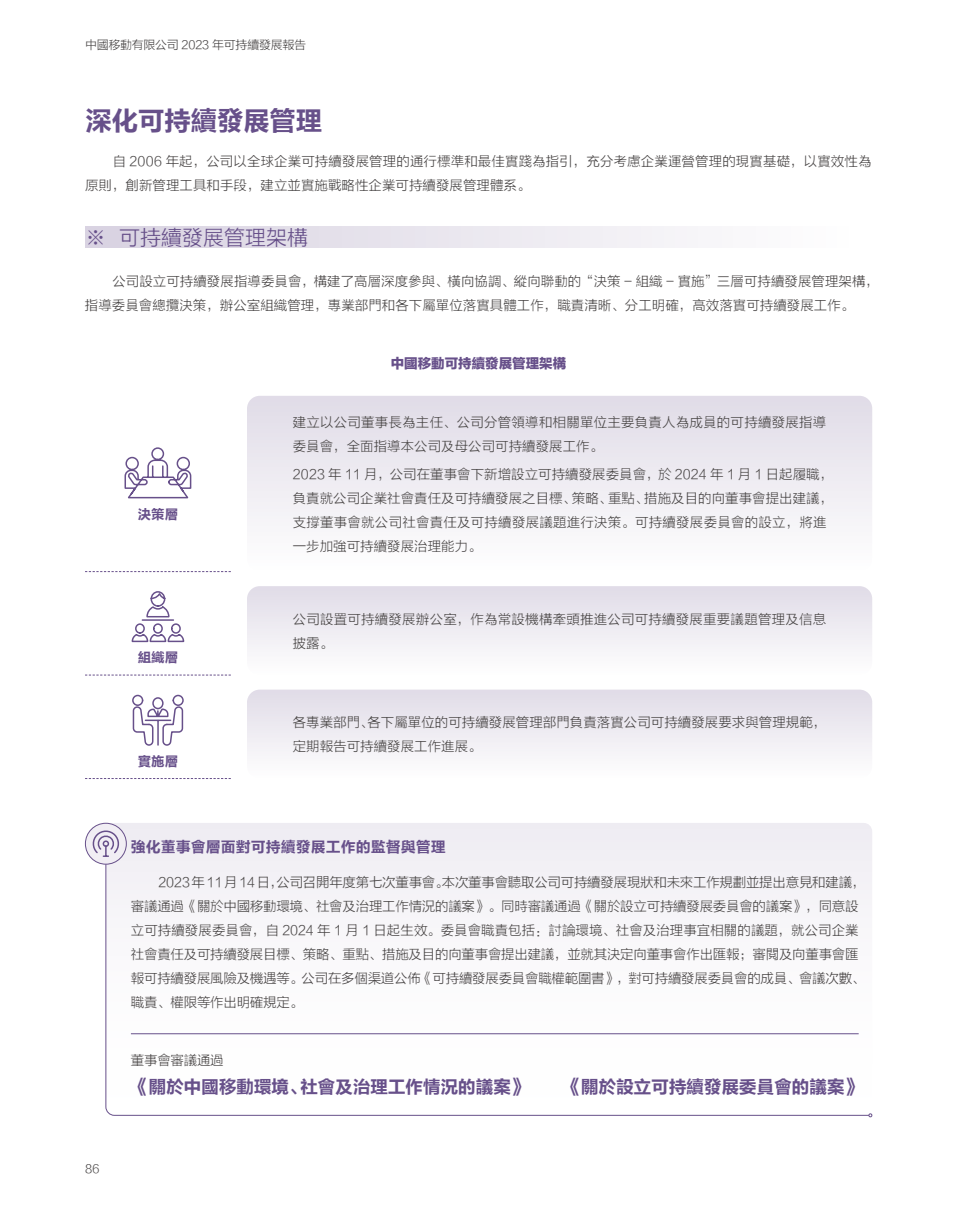
<style>
.page{position:relative;width:978px;height:1212px;background:#fff}
.page>*{position:absolute;margin:0;border:0;box-sizing:border-box;transform-origin:0 0}
.t1{font:27px "FZLTCHK GBK1 0";letter-spacing:-.025em;color:#67508a}
.t2{font:21px "FZLTXHK";color:#67508a}
.t3{font:18px "FZLTCHK GBK1 0";letter-spacing:-.025em;color:#67508a}
.t4{font:15px "FZLTCHK GBK1 0";color:#67508a}
.t5{font:13.5px/24px "FZLTXHK";color:#4d4a4a}
.t6{font:13.5px/24px "FZLTXHK";letter-spacing:-.02em;color:#4d4a4a}
.t7{font:13.5px "FZLTTHK GBK1 0";color:#67508a}
.t8{font:13.5px "FZLTCHK GBK1 0";color:#67508a}
.t9{font:12px "FZLTXHK";letter-spacing:-.025em;color:#4d4a4a}
</style>
<div class="page">
<div style="left:85px;top:226px;width:787px;height:21px;background:linear-gradient(to right,#d8d2e1,#fff)"></div>
<div style="left:106px;top:823px;width:766px;height:294px;background:#f0eef3;border-radius:9px"></div>
<svg style="left:105px;top:863px;width:765px;height:253px"></svg>
<svg style="left:868px;top:1113px;width:4px;height:4px"></svg>
<div style="left:85px;top:823px;width:41px;height:41px;background:#f1eef4;border-radius:50%"></div>
<div style="left:85px;top:823px;width:42px;height:41px;border:1px solid #67508a;border-radius:50%"></div>
<svg style="left:90px;top:828px;width:30px;height:30px"></svg>
<hr style="left:131px;top:1033px;width:728px;height:1px;background:#67508a">
<div style="left:247px;top:396px;width:625px;height:176px;background:linear-gradient(to bottom,#e0dbe7,#fefefe);border-radius:13px"></div>
<svg style="left:85px;top:571px;width:146px;height:1px"></svg>
<div style="left:247px;top:586px;width:625px;height:89px;background:linear-gradient(to bottom,#e0dbe7,#fefefe);border-radius:13px"></div>
<svg style="left:85px;top:675px;width:146px;height:1px"></svg>
<div style="left:247px;top:689px;width:625px;height:90px;background:linear-gradient(to bottom,#e0dbe7,#fefefe);border-radius:13px"></div>
<svg style="left:85px;top:778px;width:146px;height:1px"></svg>
<svg style="left:124px;top:447px;width:68px;height:52px"></svg>
<svg style="left:131px;top:591px;width:54px;height:52px"></svg>
<svg style="left:132px;top:694px;width:52px;height:52px"></svg>
<p class="t9" style="left:85px;top:38px;width:223px">中國移動有限公司 2023 年可持續發展報告</p>
<h1 class="t1" style="left:85px;top:105px;width:239px">深化可持續發展管理</h1>
<p class="t5" style="left:85px;top:150px;width:788px;text-indent:28px">自 2006 年起，公司以全球企業可持續發展管理的通行標準和最佳實踐為指引，充分考慮企業運營管理的現實基礎，以實效性為原則，創新管理工具和手段，建立並實施戰略性企業可持續發展管理體系。</p>
<h2 class="t2" style="left:85px;top:226px;width:225px">※ 可持續發展管理架構</h2>
<p class="t5" style="left:85px;top:270px;width:796px;text-indent:28px">公司設立可持續發展指導委員會，構建了高層深度參與、橫向協調、縱向聯動的“決策 - 組織 - 實施”三層可持續發展管理架構，指導委員會總攬決策，辦公室組織管理，專業部門和各下屬單位落實具體工作，職責清晰、分工明確，高效落實可持續發展工作。</p>
<p class="t8" style="left:138px;top:506px;width:42px">決策層</p>
<p class="t8" style="left:138px;top:650px;width:42px">組織層</p>
<p class="t8" style="left:138px;top:754px;width:42px">實施層</p>
<p class="t7" style="left:391px;top:356px;width:177px">中國移動可持續發展管理架構</p>
<p class="t5" style="left:293px;top:410px;width:535px">建立以公司董事長為主任、公司分管領導和相關單位主要負責人為成員的可持續發展指導委員會，全面指導本公司及母公司可持續發展工作。</p>
<p class="t5" style="left:293px;top:462px;width:542px">2023 年 11 月，公司在董事會下新增設立可持續發展委員會，於 2024 年 1 月 1 日起履職，負責就公司企業社會責任及可持續發展之目標、策略、重點、措施及目的向董事會提出建議，支撐董事會就公司社會責任及可持續發展議題進行決策。可持續發展委員會的設立，將進一步加強可持續發展治理能力。</p>
<p class="t5" style="left:293px;top:607px;width:535px">公司設置可持續發展辦公室，作為常設機構牽頭推進公司可持續發展重要議題管理及信息披露。</p>
<p class="t5" style="left:293px;top:711px;width:535px">各專業部門、各下屬單位的可持續發展管理部門負責落實公司可持續發展要求與管理規範，定期報告可持續發展工作進展。</p>
<p class="t4" style="left:131px;top:839px;width:316px">強化董事會層面對可持續發展工作的監督與管理</p>
<p class="t6" style="left:131px;top:870px;width:736px;text-indent:28px">2023年11月14日，公司召開年度第七次董事會。本次董事會聽取公司可持續發展現狀和未來工作規劃並提出意見和建議，審議通過《關於中國移動環境、社會及治理工作情況的議案》。同時審議通過《關於設立可持續發展委員會的議案》，同意設立可持續發展委員會，自 2024 年 1 月 1 日起生效。委員會職責包括：討論環境、社會及治理事宜相關的議題，就公司企業社會責任及可持續發展目標、策略、重點、措施及目的向董事會提出建議，並就其決定向董事會作出匯報；審閱及向董事會匯報可持續發展風險及機遇等。公司在多個渠道公佈《可持續發展委員會職權範圍書》，對可持續發展委員會的成員、會議次數、職責、權限等作出明確規定。</p>
<p class="t9" style="left:85px;top:1162px;width:16px">86</p>
<p class="t6" style="left:131px;top:1048px;width:94px">董事會審議通過</p>
<h3 class="t3" style="left:131px;top:1076px;width:399px">《關於中國移動環境、社會及治理工作情況的議案》</h3>
<h3 class="t3" style="left:563px;top:1077px;width:300px">《關於設立可持續發展委員會的議案》</h3>
</div>
